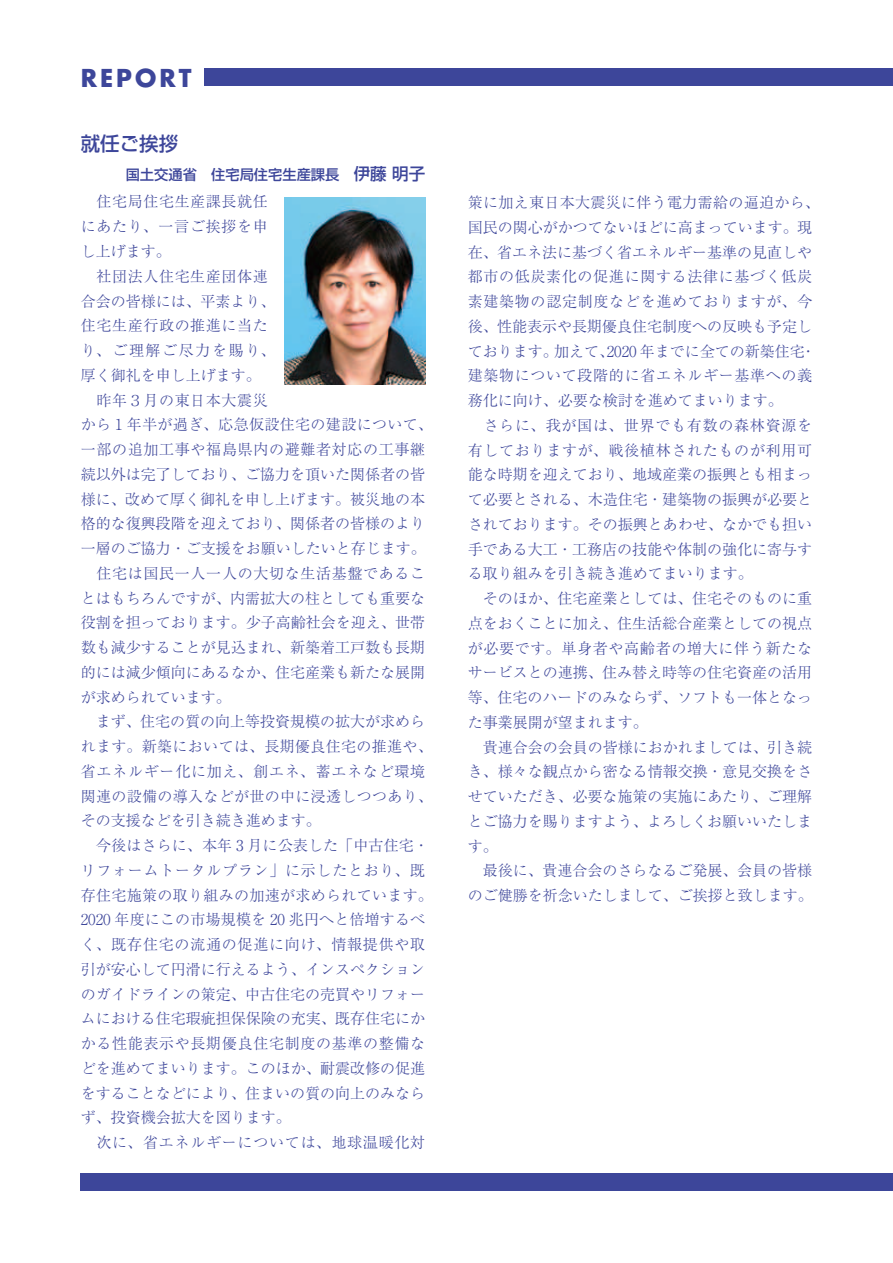
<style>
.page{position:relative;width:893px;height:1263px;background:#fff}
.page>*{position:absolute;margin:0;border:0;box-sizing:border-box;transform-origin:0 0}
.t1{font:700 24px "Futura";letter-spacing:.125em;color:#3d469a}
.t2{font:500 19.5px "Shin Go Pr 6";color:#3d469a}
.t3{font:300 15px/24.8px "Ryumin Pr 6";color:#3d469a}
.t4{font:500 14.25px "Shin Go Pr 6";color:#3d469a}
.s1{font-size:16.5px}
</style>
<div class="page">
<div style="left:204px;top:68px;width:689px;height:17px;background:#3d469a"></div>
<div style="left:81px;top:1174px;width:812px;height:17px;background:#3d469a"></div>
<img style="left:285px;top:198px;width:140px;height:187px">
<h1 class="t1" style="left:81px;top:61px;width:112px">REPORT</h1>
<h2 class="t2" style="left:81px;top:128px;width:99px">就任ご挨拶</h2>
<p class="t4" style="left:126px;top:163px;width:301px">国土交通省　住宅局住宅生産課長　<span class="s1">伊藤 明子</span></p>
<p class="t3" style="left:81px;top:189px;width:353px">　住宅局住宅生産課長就任<br>にあたり、一言ご挨拶を申<br>し上げます。<br>　社団法人住宅生産団体連<br>合会の皆様には、平素より、<br>住宅生産行政の推進に当た<br>り、ご理解ご尽力を賜り、<br>厚く御礼を申し上げます。<br>　昨年３月の東日本大震災<br>から１年半が過ぎ、応急仮設住宅の建設について、一部の追加工事や福島県内の避難者対応の工事継続以外は完了しており、ご協力を頂いた関係者の皆様に、改めて厚く御礼を申し上げます。被災地の本格的な復興段階を迎えており、関係者の皆様のより一層のご協力・ご支援をお願いしたいと存じます。　住宅は国民一人一人の大切な生活基盤であることはもちろんですが、内需拡大の柱としても重要な役割を担っております。少子高齢社会を迎え、世帯数も減少することが見込まれ、新築着工戸数も長期的には減少傾向にあるなか、住宅産業も新たな展開が求められています。<br>　まず、住宅の質の向上等投資規模の拡大が求められます。新築においては、長期優良住宅の推進や、省エネルギー化に加え、創エネ、蓄エネなど環境関連の設備の導入などが世の中に浸透しつつあり、その支援などを引き続き進めます。<br>　今後はさらに、本年 3 月に公表した「中古住宅・リフォームトータルプラン」に示したとおり、既存住宅施策の取り組みの加速が求められています。<br>2020 年度にこの市場規模を 20 兆円へと倍増するべく、既存住宅の流通の促進に向け、情報提供や取引が安心して円滑に行えるよう、インスペクションのガイドラインの策定、中古住宅の売買やリフォームにおける住宅瑕疵担保保険の充実、既存住宅にかかる性能表示や長期優良住宅制度の基準の整備などを進めてまいります。このほか、耐震改修の促進をすることなどにより、住まいの質の向上のみならず、投資機会拡大を図ります。<br>　次に、省エネルギーについては、地球温暖化対</p>
<p class="t3" style="left:468px;top:189px;width:353px">策に加え東日本大震災に伴う電力需給の逼迫から、国民の関心がかつてないほどに高まっています。現在、省エネ法に基づく省エネルギー基準の見直しや都市の低炭素化の促進に関する法律に基づく低炭素建築物の認定制度などを進めておりますが、今後、性能表示や長期優良住宅制度への反映も予定しております。加えて、2020 年までに全ての新築住宅・建築物について段階的に省エネルギー基準への義務化に向け、必要な検討を進めてまいります。<br>　さらに、我が国は、世界でも有数の森林資源を有しておりますが、戦後植林されたものが利用可能な時期を迎えており、地域産業の振興とも相まって必要とされる、木造住宅・建築物の振興が必要とされております。その振興とあわせ、なかでも担い手である大工・工務店の技能や体制の強化に寄与する取り組みを引き続き進めてまいります。<br>　そのほか、住宅産業としては、住宅そのものに重点をおくことに加え、住生活総合産業としての視点が必要です。単身者や高齢者の増大に伴う新たなサービスとの連携、住み替え時等の住宅資産の活用等、住宅のハードのみならず、ソフトも一体となった事業展開が望まれます。<br>　貴連合会の会員の皆様におかれましては、引き続き、様々な観点から密なる情報交換・意見交換をさせていただき、必要な施策の実施にあたり、ご理解とご協力を賜りますよう、よろしくお願いいたします。<br>　最後に、貴連合会のさらなるご発展、会員の皆様のご健勝を祈念いたしまして、ご挨拶と致します。</p>
</div>
